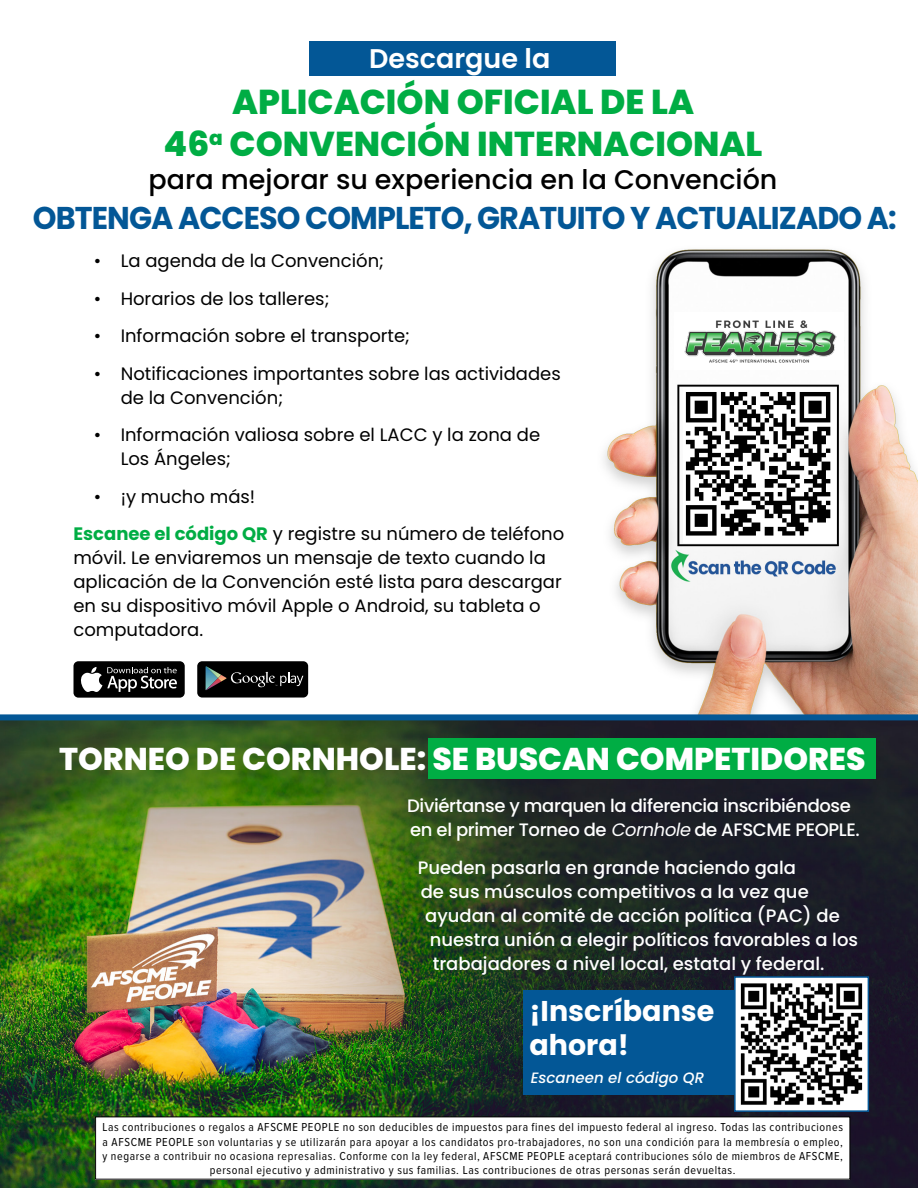
<style>
.page{position:relative;width:918px;height:1188px;background:#fff}
.page>*{position:absolute;margin:0;border:0;box-sizing:border-box;transform-origin:0 0}
.t1{font:800 34.5px/42px "Poppins";color:#00ad44;text-align:center}
.t2{font:700 31.5px "Poppins";letter-spacing:-.03em;color:#035796;scale:.96 1}
.t3{font:800 31.5px "Poppins";color:#fff}
.body_copy_helvetica_light{font:700 28.5px/34.2px "Poppins";color:#fff}
.t4{font:500 27px "Poppins";color:#000}
.t5{font:600 27px "Poppins";color:#fff}
.body_copy_helvetica_light-2{font:18px/24px "Poppins";color:#000}
.body_copy_helvetica_light-3{font:500 18px "Poppins";color:#fff}
.body_copy_helvetica_light-4{font:500 18px/24px "Poppins";letter-spacing:-.02em;color:#fff}
.body_copy_helvetica_light-5{font:italic 500 15px "Poppins";color:#fff}
.White_Title_New{font:12px/14.4px "Proxima Nova Cond";letter-spacing:.05em;color:#000;text-align:center}
.s1{font-weight:700;color:#00ad44}
.s2{font-weight:400;font-style:italic}
</style>
<div class="page">
<img style="left:0;top:720px;width:918px;height:468px">
<img style="left:604px;top:249px;width:314px;height:465px">
<div style="left:74px;top:661px;width:111px;height:37px;background:#000;border-radius:5px"></div>
<svg style="left:81px;top:667px;width:96px;height:25px"></svg>
<div style="left:197px;top:661px;width:111px;height:37px;background:#000;border-radius:5px"></div>
<svg style="left:206px;top:666px;width:97px;height:24px"></svg>
<div style="left:309px;top:41px;width:307px;height:35px;background:#035796"></div>
<img style="left:683px;top:388px;width:152px;height:154px">
<div style="left:810px;top:525px;width:22px;height:11px;background:#fff"></div>
<img style="left:675px;top:312px;width:169px;height:58px">
<div style="left:0;top:714px;width:918px;height:6px;background:#035796"></div>
<div style="left:523px;top:991px;width:219px;height:104px;background:#035796"></div>
<div style="left:96px;top:1117px;width:754px;height:62px;background:#fff"></div>
<div style="left:734px;top:976px;width:135px;height:136px;background:#fff;border:2px solid #035796"></div>
<div style="left:429px;top:738px;width:447px;height:41px;background:#00ad44"></div>
<img style="left:740px;top:983px;width:123px;height:122px">
<div style="left:845px;top:1095px;width:19px;height:12px;background:#fff"></div>
<p class="t5" style="left:369px;top:43px;width:183px">Descargue la</p>
<p class="t1" style="left:164px;top:82px;width:601px">APLICACIÓN OFICIAL DE LA<br>46<sup>a</sup> CONVENCIÓN INTERNACIONAL</p>
<p class="t4" style="left:149px;top:164px;width:630px">para mejorar su experiencia en la Convención</p>
<p class="t2" style="left:33px;top:200px;width:901px">OBTENGA ACCESO COMPLETO, GRATUITO Y ACTUALIZADO A:</p>
<p class="body_copy_helvetica_light-2" style="left:94px;top:249px;width:292px">• La agenda de la Convención;</p>
<p class="body_copy_helvetica_light-2" style="left:94px;top:286px;width:237px">• Horarios de los talleres;</p>
<p class="body_copy_helvetica_light-2" style="left:94px;top:324px;width:318px">• Información sobre el transporte;</p>
<p class="body_copy_helvetica_light-2" style="left:121px;top:361px;width:442px;text-indent:-27px">• Notificaciones importantes sobre las actividades de la Convención;</p>
<p class="body_copy_helvetica_light-2" style="left:121px;top:423px;width:421px;text-indent:-27px">• Información valiosa sobre el LACC y la zona de<br>Los Ángeles;</p>
<p class="body_copy_helvetica_light-2" style="left:94px;top:484px;width:163px">• ¡y mucho más!</p>
<p class="body_copy_helvetica_light-2" style="left:73px;top:522px;width:492px"><span class="s1">Escanee el código QR</span> y registre su número de teléfono móvil. Le enviaremos un mensaje de texto cuando la aplicación de la Convención esté lista para descargar en su dispositivo móvil Apple o Android, su tableta o computadora.</p>
<p class="t3" style="left:59px;top:740px;width:808px">TORNEO DE CORNHOLE: SE BUSCAN COMPETIDORES</p>
<p class="body_copy_helvetica_light-4" style="left:407px;top:794px;width:454px">Diviértanse y marquen la diferencia inscribiéndose en el primer Torneo de <span class="s2">Cornhole</span> de AFSCME PEOPLE.</p>
<p class="body_copy_helvetica_light-3" style="left:418px;top:857px;width:380px">Pueden pasarla en grande haciendo gala</p>
<p class="body_copy_helvetica_light-3" style="left:421px;top:881px;width:390px">de sus músculos competitivos a la vez que</p>
<p class="body_copy_helvetica_light-3" style="left:425px;top:905px;width:416px">ayudan al comité de acción política (PAC) de</p>
<p class="body_copy_helvetica_light-3" style="left:430px;top:929px;width:430px">nuestra unión a elegir políticos favorables a los</p>
<p class="body_copy_helvetica_light-3" style="left:433px;top:953px;width:393px">trabajadores a nivel local, estatal y federal.</p>
<p class="body_copy_helvetica_light" style="left:529px;top:994px;width:186px">¡Inscríbanse ahora!</p>
<p class="body_copy_helvetica_light-5" style="left:531px;top:1069px;width:175px">Escaneen el código QR</p>
<p class="White_Title_New" style="left:103px;top:1120px;width:742px">Las contribuciones o regalos a AFSCME PEOPLE no son deducibles de impuestos para fines del impuesto federal al ingreso. Todas las contribuciones a AFSCME PEOPLE son voluntarias y se utilizarán para apoyar a los candidatos pro-trabajadores, no son una condición para la membresía o empleo, y negarse a contribuir no ocasiona represalias. Conforme con la ley federal, AFSCME PEOPLE aceptará contribuciones sólo de miembros de AFSCME, personal ejecutivo y administrativo y sus familias. Las contribuciones de otras personas serán devueltas.</p>
</div>
